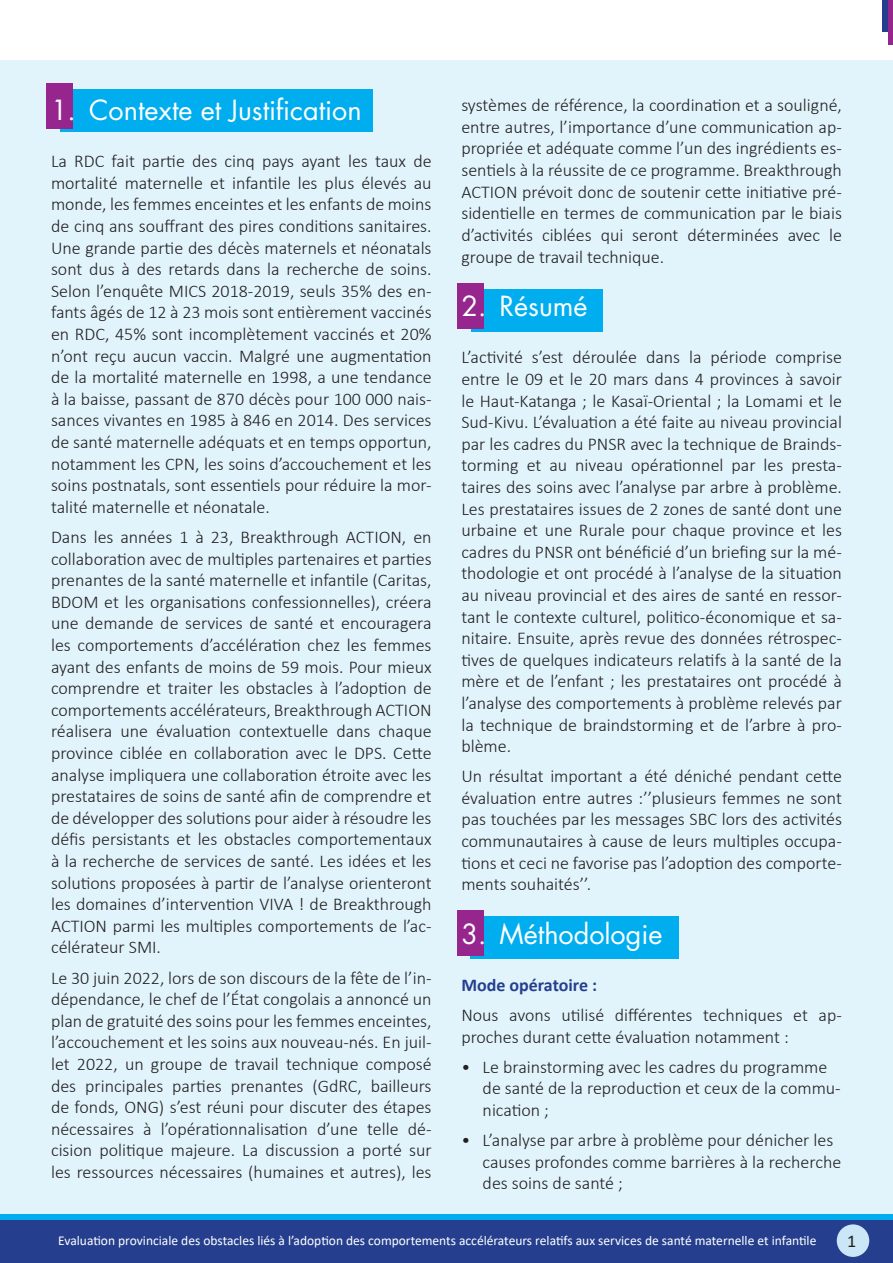
<style>
.page{position:relative;width:893px;height:1263px;background:#fff}
.page>*{position:absolute;margin:0;border:0;box-sizing:border-box;transform-origin:0 0}
.t1{font:27px "Futura Std";color:#fff}
.texte_général{font:300 18px/21.6px "Calibri";color:#231f20;text-align:justify}
.titre_gras{font:700 18px "Calibri";color:#253f8e}
.t2{font:18px "Calibri";color:#231f20}
.t3{font:13.5px "Calibri";color:#fff}
</style>
<div class="page">
<div style="left:0;top:61px;width:893px;height:1182px;background:#e1f4fc"></div>
<div style="left:0;top:1220px;width:893px;height:43px;background:#253f8e"></div>
<div style="left:837px;top:1224px;width:32px;height:33px;background:#cae6f7;border-radius:50%"></div>
<div style="left:0;top:1214px;width:893px;height:6px;background:#00aeef"></div>
<div style="left:882px;top:0;width:6px;height:32px;background:#253f8e"></div>
<div style="left:888px;top:0;width:5px;height:45px;background:#96268d"></div>
<div style="left:60px;top:89px;width:313px;height:43px;background:#00aeef"></div>
<div style="left:47px;top:83px;width:26px;height:46px;background:#96268d"></div>
<div style="left:471px;top:289px;width:131px;height:43px;background:#00aeef"></div>
<div style="left:457px;top:283px;width:26px;height:46px;background:#96268d"></div>
<div style="left:471px;top:916px;width:208px;height:43px;background:#00aeef"></div>
<div style="left:457px;top:910px;width:26px;height:46px;background:#96268d"></div>
<p class="t1" style="left:51px;top:93px;width:312px">1. Contexte et Justification</p>
<p class="texte_général" style="left:51px;top:150px;width:382px">La RDC fait partie des cinq pays ayant les taux de mortalité maternelle et infantile les plus élevés au monde, les femmes enceintes et les enfants de moins de cinq ans souffrant des pires conditions sanitaires.<br>Une grande partie des décès maternels et néonatals sont dus à des retards dans la recherche de soins.<br>Selon l’enquête MICS 2018-2019, seuls 35% des en&shy;fants âgés de 12 à 23 mois sont entièrement vaccinés en RDC, 45% sont incomplètement vaccinés et 20% n’ont reçu aucun vaccin. Malgré une augmentation de la mortalité maternelle en 1998, a une tendance à la baisse, passant de 870 décès pour 100 000 nais&shy;sances vivantes en 1985 à 846 en 2014. Des services de santé maternelle adéquats et en temps opportun, notamment les CPN, les soins d’accouchement et les soins postnatals, sont essentiels pour réduire la mor&shy;talité maternelle et néonatale.</p>
<p class="texte_général" style="left:51px;top:526px;width:382px">Dans les années 1 à 23, Breakthrough ACTION, en collaboration avec de multiples partenaires et parties prenantes de la santé maternelle et infantile (Caritas, BDOM et les organisations confessionnelles), créera une demande de services de santé et encouragera les comportements d’accélération chez les femmes ayant des enfants de moins de 59 mois. Pour mieux comprendre et traiter les obstacles à l’adoption de comportements accélérateurs, Breakthrough ACTION réalisera une évaluation contextuelle dans chaque province ciblée en collaboration avec le DPS. Cette analyse impliquera une collaboration étroite avec les prestataires de soins de santé afin de comprendre et de développer des solutions pour aider à résoudre les défis persistants et les obstacles comportementaux à la recherche de services de santé. Les idées et les solutions proposées à partir de l’analyse orienteront les domaines d’intervention VIVA ! de Breakthrough ACTION parmi les multiples comportements de l’ac&shy;célérateur SMI.</p>
<p class="texte_général" style="left:51px;top:966px;width:382px">Le 30 juin 2022, lors de son discours de la fête de l’in&shy;dépendance, le chef de l’État congolais a annoncé un plan de gratuité des soins pour les femmes enceintes, l’accouchement et les soins aux nouveau-nés. En juil&shy;let 2022, un groupe de travail technique composé des principales parties prenantes (GdRC, bailleurs de fonds, ONG) s’est réuni pour discuter des étapes nécessaires à l’opérationnalisation d’une telle dé&shy;cision politique majeure. La discussion a porté sur les ressources nécessaires (humaines et autres), les</p>
<p class="texte_général" style="left:461px;top:94px;width:382px">systèmes de référence, la coordination et a souligné, entre autres, l’importance d’une communication ap&shy;propriée et adéquate comme l’un des ingrédients es&shy;sentiels à la réussite de ce programme. Breakthrough ACTION prévoit donc de soutenir cette initiative pré&shy;sidentielle en termes de communication par le biais d’activités ciblées qui seront déterminées avec le groupe de travail technique.</p>
<p class="t1" style="left:461px;top:289px;width:128px">2. Résumé</p>
<p class="texte_général" style="left:461px;top:346px;width:382px">L’activité s’est déroulée dans la période comprise entre le 09 et le 20 mars dans 4 provinces à savoir le Haut-Katanga ; le Kasaï-Oriental ; la Lomami et le Sud-Kivu. L’évaluation a été faite au niveau provincial par les cadres du PNSR avec la technique de Brainds&shy;torming et au niveau opérationnel par les presta&shy;taires des soins avec l’analyse par arbre à problème.<br>Les prestataires issues de 2 zones de santé dont une urbaine et une Rurale pour chaque province et les cadres du PNSR ont bénéficié d’un briefing sur la mé&shy;thodologie et ont procédé à l’analyse de la situation au niveau provincial et des aires de santé en ressor&shy;tant le contexte culturel, politico-économique et sa&shy;nitaire. Ensuite, après revue des données rétrospec&shy;tives de quelques indicateurs relatifs à la santé de la mère et de l’enfant ; les prestataires ont procédé à l’analyse des comportements à problème relevés par la technique de braindstorming et de l’arbre à pro&shy;blème.</p>
<p class="texte_général" style="left:461px;top:765px;width:382px">Un résultat important a été déniché pendant cette évaluation entre autres :’’plusieurs femmes ne sont pas touchées par les messages SBC lors des activités communautaires à cause de leurs multiples occupa&shy;tions et ceci ne favorise pas l’adoption des comporte&shy;ments souhaités’’.</p>
<p class="t1" style="left:461px;top:917px;width:203px">3. Méthodologie</p>
<p class="titre_gras" style="left:461px;top:972px;width:137px">Mode opératoire :</p>
<p class="texte_général" style="left:461px;top:1004px;width:382px">Nous avons utilisé différentes techniques et ap&shy;proches durant cette évaluation notamment :</p>
<p class="texte_général" style="left:483px;top:1056px;width:360px;text-align:left;text-indent:-21px">• Le brainstorming avec les cadres du programme de santé de la reproduction et ceux de la commu&shy;nication ;</p>
<p class="texte_général" style="left:483px;top:1129px;width:360px;text-align:left;text-indent:-21px">• L’analyse par arbre à problème pour dénicher les causes profondes comme barrières à la recherche des soins de santé ;</p>
<p class="t3" style="left:58px;top:1231px;width:760px">Evaluation provinciale des obstacles liés à l’adoption des comportements accélérateurs relatifs aux services de santé maternelle et infantile</p>
<p class="t2" style="left:847px;top:1229px;width:11px">1</p>
</div>
